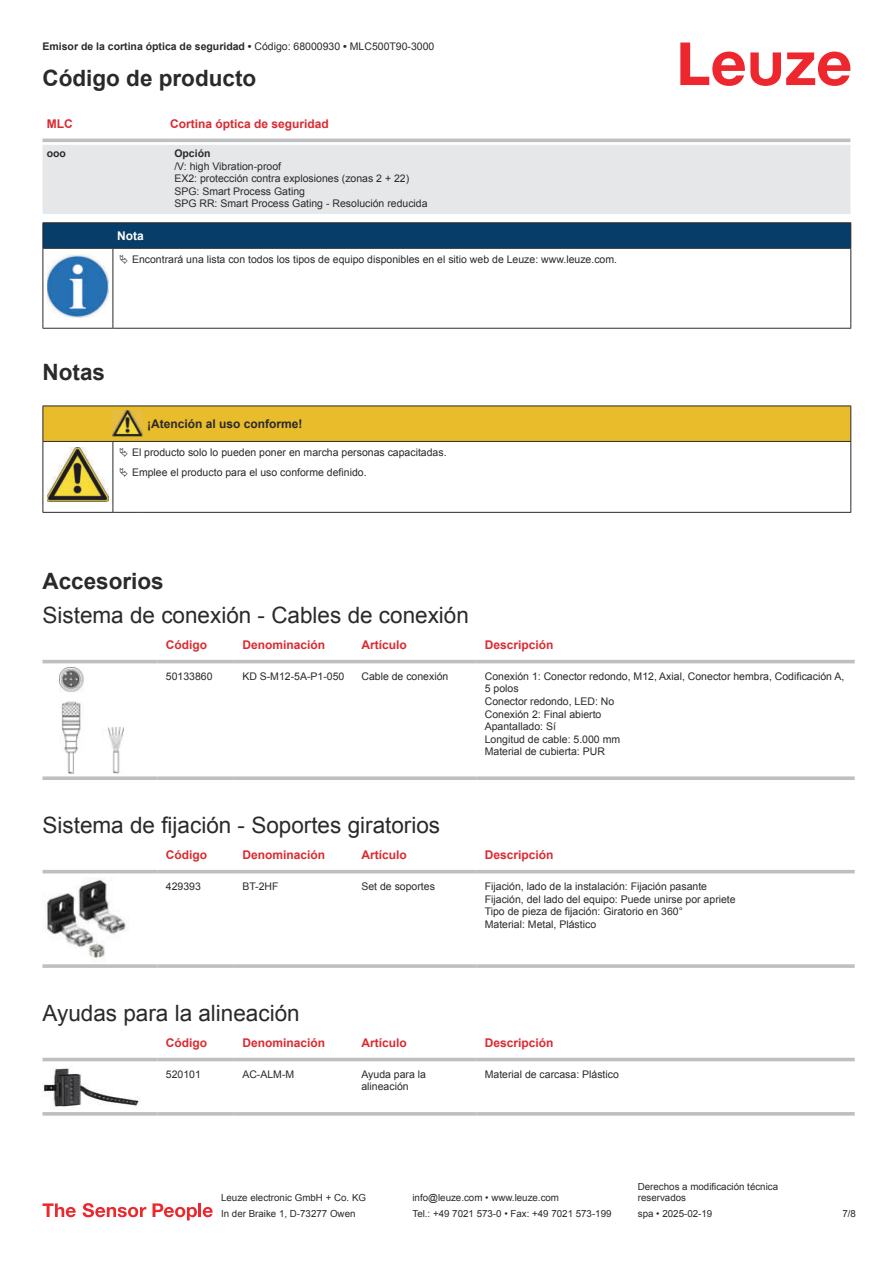
<style>
.page{position:relative;width:893px;height:1263px;background:#fff}
.page>*{position:absolute;margin:0;border:0;box-sizing:border-box;transform-origin:0 0}
.t1{font:22.5px "Arial";color:#2b292a}
.t2{font:700 22.5px "Arial";color:#2b292a}
.t3{font:700 12px "Arial";color:#db2a30}
.t4{font:700 12px "Arial";color:#2b292a}
.t5{font:700 12px "Arial";color:#fff}
.t6{font:10.5px/12.6px "Arial";color:#2b292a}
.t7{font:700 10.5px "Arial";color:#2b292a}
.t8{font:9.75px/11.7px "Arial";color:#2b292a}
.s1{font-weight:400}
</style>
<div class="page">
<svg style="left:680px;top:43px;width:170px;height:43px"></svg>
<svg style="left:43px;top:138px;width:807px;height:1px"></svg>
<div style="left:43px;top:145px;width:807px;height:69px;background:#e6e7e9"></div>
<hr style="left:43px;top:139px;width:127px;height:3px;background:#bdbfc1">
<hr style="left:170px;top:139px;width:680px;height:3px;background:#bdbfc1">
<svg style="left:43px;top:659px;width:812px;height:9px"></svg>
<hr style="left:43px;top:660px;width:114px;height:3px;background:#bdbfc1">
<hr style="left:157px;top:660px;width:77px;height:3px;background:#bdbfc1">
<hr style="left:234px;top:660px;width:119px;height:3px;background:#bdbfc1">
<hr style="left:353px;top:660px;width:123px;height:3px;background:#bdbfc1">
<hr style="left:476px;top:660px;width:379px;height:3px;background:#bdbfc1">
<svg style="left:43px;top:776px;width:114px;height:4px"></svg>
<svg style="left:157px;top:776px;width:77px;height:4px"></svg>
<svg style="left:234px;top:776px;width:119px;height:4px"></svg>
<svg style="left:353px;top:776px;width:123px;height:4px"></svg>
<svg style="left:476px;top:776px;width:379px;height:4px;background:#c4c5c7"></svg>
<img style="left:59px;top:668px;width:65px;height:106px">
<svg style="left:43px;top:873px;width:812px;height:1px"></svg>
<hr style="left:43px;top:870px;width:114px;height:3px;background:#bdbfc1">
<hr style="left:157px;top:870px;width:77px;height:3px;background:#bdbfc1">
<hr style="left:234px;top:870px;width:119px;height:3px;background:#bdbfc1">
<hr style="left:353px;top:870px;width:123px;height:3px;background:#bdbfc1">
<hr style="left:476px;top:870px;width:379px;height:3px;background:#bdbfc1">
<svg style="left:43px;top:964px;width:114px;height:4px"></svg>
<hr style="left:157px;top:964px;width:77px;height:4px;background:#c5c6c8">
<svg style="left:234px;top:964px;width:119px;height:4px"></svg>
<svg style="left:353px;top:964px;width:123px;height:4px"></svg>
<hr style="left:476px;top:964px;width:379px;height:4px;background:#c5c6c8">
<img style="left:43px;top:878px;width:84px;height:84px">
<svg style="left:43px;top:1057px;width:812px;height:59px"></svg>
<hr style="left:43px;top:1058px;width:114px;height:3px;background:#bdbfc1">
<hr style="left:157px;top:1058px;width:77px;height:3px;background:#bdbfc1">
<hr style="left:234px;top:1058px;width:119px;height:3px;background:#bdbfc1">
<hr style="left:353px;top:1058px;width:123px;height:3px;background:#bdbfc1">
<hr style="left:476px;top:1058px;width:379px;height:3px;background:#bdbfc1">
<hr style="left:43px;top:1112px;width:114px;height:3px;background:#bdbfc1">
<hr style="left:157px;top:1112px;width:77px;height:3px;background:#bdbfc1">
<hr style="left:234px;top:1112px;width:119px;height:3px;background:#bdbfc1">
<hr style="left:353px;top:1112px;width:123px;height:3px;background:#bdbfc1">
<hr style="left:476px;top:1112px;width:379px;height:3px;background:#bdbfc1">
<img style="left:43px;top:1065px;width:97px;height:44px">
<svg style="left:43px;top:1203px;width:33px;height:14px"></svg>
<svg style="left:83px;top:1203px;width:63px;height:14px"></svg>
<svg style="left:153px;top:1203px;width:44px;height:17px"></svg>
<hr style="left:198px;top:1203px;width:3px;height:14px;background:#ed272d">
<svg style="left:203px;top:1207px;width:10px;height:10px"></svg>
<svg style="left:44px;top:249px;width:806px;height:79px"></svg>
<hr style="left:43px;top:222px;width:70px;height:1px;background:#2b292a">
<hr style="left:43px;top:248px;width:70px;height:1px;background:#2b292a">
<hr style="left:113px;top:222px;width:738px;height:1px;background:#2b292a">
<svg style="left:43px;top:223px;width:808px;height:25px;background:#063c67"></svg>
<hr style="left:113px;top:248px;width:738px;height:1px;background:#2b292a">
<hr style="left:43px;top:249px;width:1px;height:75px;background:#2b292a">
<hr style="left:113px;top:249px;width:1px;height:75px;background:#2b292a">
<hr style="left:850px;top:249px;width:1px;height:75px;background:#2b292a">
<hr style="left:43px;top:328px;width:70px;height:1px;background:#2b292a">
<hr style="left:113px;top:328px;width:738px;height:1px;background:#2b292a">
<img style="left:47px;top:255px;width:61px;height:62px">
<div style="left:115px;top:249px;width:734px;height:20px;background:#fff"></div>
<svg style="left:44px;top:483px;width:806px;height:29px"></svg>
<hr style="left:43px;top:442px;width:1px;height:66px;background:#2b292a">
<hr style="left:113px;top:442px;width:1px;height:66px;background:#2b292a">
<hr style="left:850px;top:442px;width:1px;height:66px;background:#2b292a">
<hr style="left:43px;top:512px;width:70px;height:1px;background:#2b292a">
<hr style="left:113px;top:512px;width:30px;height:1px;background:#2b292a">
<hr style="left:143px;top:512px;width:708px;height:1px;background:#2b292a">
<img style="left:47px;top:483px;width:61px;height:19px">
<svg style="left:43px;top:406px;width:808px;height:77px"></svg>
<p class="t7" style="left:43px;top:43px;width:393px">Emisor de la cortina óptica de seguridad • <span class="s1">Código: 68000930</span> • <span class="s1">MLC500T90-3000</span></p>
<h1 class="t2" style="left:43px;top:70px;width:215px">Código de producto</h1>
<p class="t3" style="left:47px;top:119px;width:27px">MLC</p>
<p class="t3" style="left:170px;top:119px;width:160px">Cortina óptica de seguridad</p>
<p class="t7" style="left:47px;top:149px;width:21px">ooo</p>
<p class="t7" style="left:174px;top:149px;width:38px">Opción</p>
<p class="t6" style="left:174px;top:161px;width:255px">/V: high Vibration-proof<br>EX2: protección contra explosiones (zonas 2 + 22)<br>SPG: Smart Process Gating<br>SPG RR: Smart Process Gating - Resolución reducida</p>
<p class="t5" style="left:117px;top:231px;width:28px">Nota</p>
<p class="t6" style="left:132px;top:254px;width:487px">Encontrará una lista con todos los tipos de equipo disponibles en el sitio web de Leuze: www.leuze.com.</p>
<h1 class="t2" style="left:43px;top:363px;width:64px">Notas</h1>
<p class="t4" style="left:147px;top:419px;width:157px">¡Atención al uso conforme!</p>
<p class="t6" style="left:132px;top:443px;width:316px;line-height:20.2px">El producto solo lo pueden poner en marcha personas capacitadas.<br>Emplee el producto para el uso conforme definido.</p>
<h1 class="t2" style="left:43px;top:573px;width:123px">Accesorios</h1>
<h1 class="t1" style="left:43px;top:606px;width:428px">Sistema de conexión - Cables de conexión</h1>
<p class="t3" style="left:166px;top:640px;width:43px">Código</p>
<p class="t3" style="left:242px;top:640px;width:84px">Denominación</p>
<p class="t3" style="left:361px;top:640px;width:47px">Artículo</p>
<p class="t3" style="left:485px;top:640px;width:70px">Descripción</p>
<p class="t6" style="left:166px;top:671px;width:48px">50133860</p>
<p class="t6" style="left:242px;top:671px;width:104px">KD S-M12-5A-P1- 050</p>
<p class="t6" style="left:361px;top:671px;width:88px">Cable de conexión</p>
<p class="t6" style="left:485px;top:671px;width:361px">Conexión 1: Conector redondo, M12, Axial, Conector hembra, Codificación A,<br>5 polos<br>Conector redondo, LED: No<br>Conexión 2: Final abierto<br>Apantallado: Sí<br>Longitud de cable: 5.000 mm<br>Material de cubierta: PUR</p>
<h1 class="t1" style="left:43px;top:816px;width:399px">Sistema de fijación - Soportes giratorios</h1>
<p class="t3" style="left:166px;top:850px;width:43px">Código</p>
<p class="t3" style="left:242px;top:850px;width:84px">Denominación</p>
<p class="t3" style="left:361px;top:850px;width:47px">Artículo</p>
<p class="t3" style="left:485px;top:850px;width:70px">Descripción</p>
<p class="t6" style="left:166px;top:881px;width:37px">429393</p>
<p class="t6" style="left:242px;top:881px;width:38px">BT-2HF</p>
<p class="t6" style="left:361px;top:881px;width:75px">Set de soportes</p>
<p class="t6" style="left:485px;top:881px;width:252px">Fijación, lado de la instalación: Fijación pasante Fijación, del lado del equipo: Puede unirse por apriete Tipo de pieza de fijación: Giratorio en 360°<br>Material: Metal, Plástico</p>
<h1 class="t1" style="left:43px;top:1004px;width:259px">Ayudas para la alineación</h1>
<p class="t3" style="left:166px;top:1038px;width:43px">Código</p>
<p class="t3" style="left:242px;top:1038px;width:84px">Denominación</p>
<p class="t3" style="left:361px;top:1038px;width:47px">Artículo</p>
<p class="t3" style="left:485px;top:1038px;width:70px">Descripción</p>
<p class="t6" style="left:166px;top:1069px;width:37px">520101</p>
<p class="t6" style="left:242px;top:1069px;width:53px">AC-ALM-M</p>
<p class="t6" style="left:361px;top:1069px;width:66px">Ayuda para la alineación</p>
<p class="t6" style="left:485px;top:1069px;width:136px">Material de carcasa: Plástico</p>
<p class="t8" style="left:221px;top:1193px;width:146px">Leuze electronic GmbH + Co. KG</p>
<p class="t8" style="left:412px;top:1193px;width:148px">info@leuze.com • www.leuze.com</p>
<p class="t8" style="left:638px;top:1181px;width:142px">Derechos a modificación técnica reservados</p>
<p class="t8" style="left:221px;top:1209px;width:136px">In der Braike 1, D-73277 Owen</p>
<p class="t8" style="left:412px;top:1209px;width:201px">Tel.: +49 7021 573-0 • Fax: +49 7021 573-199</p>
<p class="t8" style="left:638px;top:1209px;width:76px">spa • 2025-02-19</p>
<p class="t8" style="left:842px;top:1209px;width:15px">7 /8</p>
</div>
